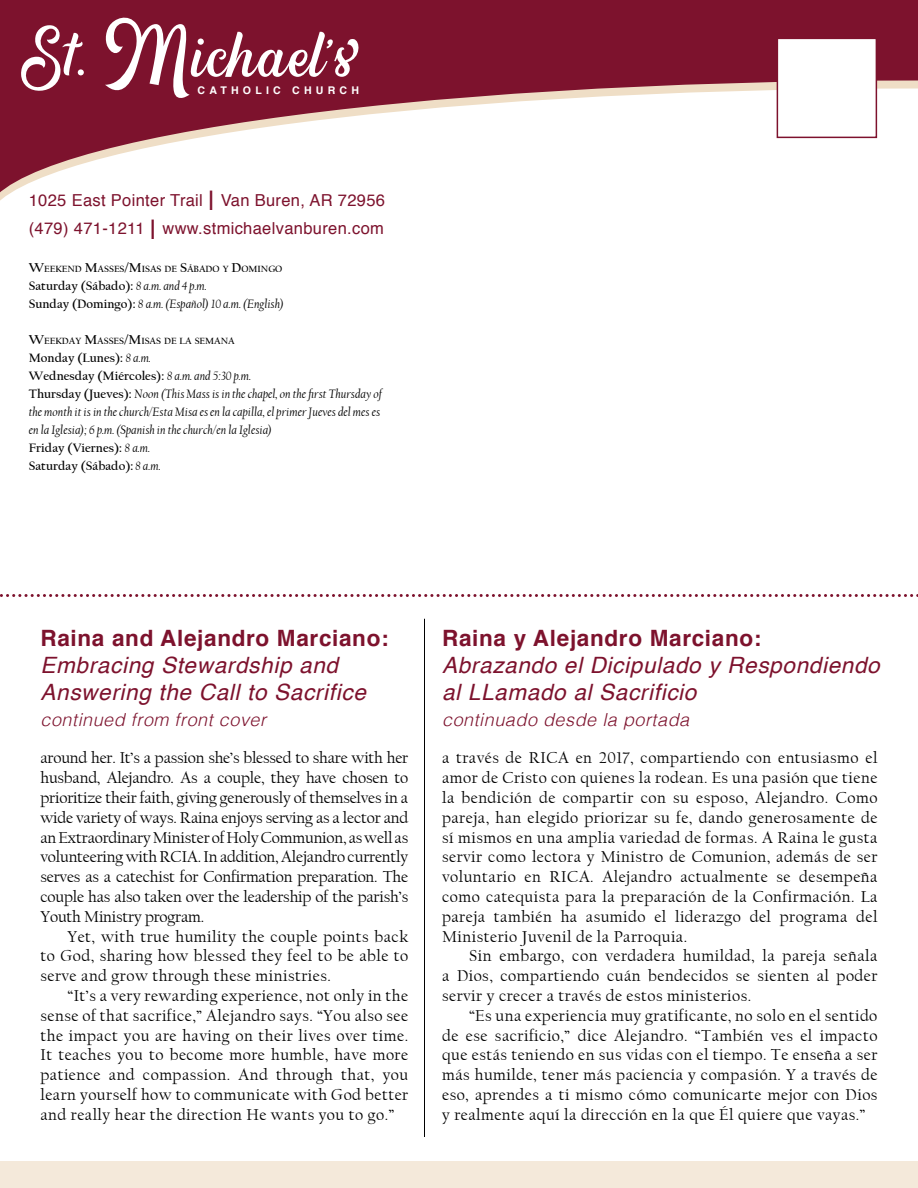
<style>
.page{position:relative;width:918px;height:1188px;background:#fff}
.page>*{position:absolute;margin:0;border:0;box-sizing:border-box;transform-origin:0 0}
.t1{font:75.75px "Hipsterious";color:#fff}
.t2{font:italic 22.5px/27px "Helvetica";letter-spacing:.03em;color:#7d122d}
.t3{font:700 22.5px "Helvetica";letter-spacing:.03em;color:#7d122d}
.t4{font:italic 300 18px "Helvetica";letter-spacing:.03em;color:#7d122d}
.t5{font:16.5px/19.8px "Californian FB";letter-spacing:.03em;color:#000;text-align:justify}
.t6{font:16.5px/28.5px "Helvetica";letter-spacing:.02em;color:#7d122d}
.t7{font:italic 12.75px/18px "Californian FB";color:#000}
.t8{font:700 10.5px "Helvetica";letter-spacing:.4em;color:#fff}
.t9{font:700 9.45px "Californian FB";color:#000}
.s1{font-size:71.55px}
.s2{font-size:91.8px}
.s3{font-size:27px}
.s4{font-size:13.5px}
.s5{font-weight:700;font-style:normal}
</style>
<div class="page">
<div style="left:0;top:0;width:918px;height:80px;background:#7d122d"></div>
<svg style="left:0;top:80px;width:918px;height:121px"></svg>
<div style="left:777px;top:38px;width:100px;height:100px;background:#fff;border:2px solid #7d122d"></div>
<svg style="left:0;top:594px;width:918px;height:3px"></svg>
<hr style="left:424px;top:619px;width:1px;height:518px;background:#000">
<div style="left:0;top:1161px;width:918px;height:27px;background:#f4e9da"></div>
<h1 class="t1" style="left:21px;top:8px;width:339px"><span class="s1">St.</span> <span class="s2">M</span>ichael’s</h1>
<p class="t8" style="left:197px;top:82px;width:163px">CATHOLIC CHURCH</p>
<p class="t6" style="left:29px;top:186px;width:358px">1025 East Pointer Trail <span class="s3">|</span> Van Buren, AR 72956 (479) 471-1211 <span class="s3">|</span> www.stmichaelvanburen.com</p>
<p class="t9" style="left:29px;top:264px;width:255px"><span class="s4">W</span>EEKEND <span class="s4">M</span>ASSES<span class="s4">/M</span>ISAS DE <span class="s4">S</span>ÁBADO Y <span class="s4">D</span>OMINGO</p>
<p class="t7" style="left:29px;top:277px;width:257px"><span class="s5">Saturday (Sábado):</span> 8 a.m. and 4 p.m.<br><span class="s5">Sunday (Domingo):</span> 8 a.m. (Español) 10 a.m. (English)</p>
<p class="t9" style="left:29px;top:336px;width:207px"><span class="s4">W</span>EEKDAY <span class="s4">M</span>ASSES<span class="s4">/M</span>ISAS DE LA SEMANA</p>
<p class="t7" style="left:29px;top:349px;width:355px"><span class="s5">Monday (Lunes):</span> 8 a.m.<br><span class="s5">Wednesday (Miércoles):</span> 8 a.m. and 5:30 p.m.<br><span class="s5">Thursday (Jueves):</span> Noon (This Mass is in the chapel, on the first Thursday of the month it is in the church/Esta Misa es en la capilla, el primer Jueves del mes es en la Iglesia); 6 p.m. (Spanish in the church/en la Iglesia)<br><span class="s5">Friday (Viernes):</span> 8 a.m.<br><span class="s5">Saturday (Sábado):</span> 8 a.m.</p>
<h2 class="t3" style="left:40px;top:620px;width:350px">Raina and Alejandro Marciano:</h2>
<h2 class="t2" style="left:40px;top:652px;width:327px">Embracing Stewardship and<br>Answering the Call to Sacrifice</h2>
<p class="t4" style="left:40px;top:704px;width:227px">continued from front cover</p>
<p class="t5" style="left:40px;top:748px;width:369px">around her. It’s a passion she’s blessed to share with her husband, Alejandro. As a couple, they have chosen to prioritize their faith, giving generously of themselves in a wide variety of ways. Raina enjoys serving as a lector and an Extraordinary Minister of Holy Communion, as well as volunteering with RCIA. In addition, Alejandro currently serves as a catechist for Confirmation preparation. The couple has also taken over the leadership of the parish’s Youth Ministry program.</p>
<p class="t5" style="left:40px;top:927px;width:369px;text-indent:27px">Yet, with true humility the couple points back to God, sharing how blessed they feel to be able to serve and grow through these ministries.</p>
<p class="t5" style="left:40px;top:986px;width:369px;text-indent:27px">“It’s a very rewarding experience, not only in the sense of that sacrifice,” Alejandro says. “You also see the impact you are having on their lives over time.<br>It teaches you to become more humble, have more patience and compassion. And through that, you learn yourself how to communicate with God better and really hear the direction He wants you to go.”</p>
<h2 class="t3" style="left:442px;top:620px;width:321px">Raina y Alejandro Marciano:</h2>
<h2 class="t2" style="left:442px;top:652px;width:439px">Abrazando el Dicipulado y Respondiendo al LLamado al Sacrificio</h2>
<p class="t4" style="left:442px;top:704px;width:249px">continuado desde la portada</p>
<p class="t5" style="left:442px;top:748px;width:437px">a través de RICA en 2017, compartiendo con entusiasmo el amor de Cristo con quienes la rodean. Es una pasión que tiene la bendición de compartir con su esposo, Alejandro. Como pareja, han elegido priorizar su fe, dando generosamente de sí mismos en una amplia variedad de formas. A Raina le gusta servir como lectora y Ministro de Comunion, además de ser voluntario en RICA. Alejandro actualmente se desempeña como catequista para la preparación de la Confirmación. La pareja también ha asumido el liderazgo del programa del Ministerio Juvenil de la Parroquia.</p>
<p class="t5" style="left:442px;top:946px;width:437px;text-indent:27px">Sin embargo, con verdadera humildad, la pareja señala a Dios, compartiendo cuán bendecidos se sienten al poder servir y crecer a través de estos ministerios.</p>
<p class="t5" style="left:442px;top:1006px;width:437px;text-indent:27px">“Es una experiencia muy gratificante, no solo en el sentido de ese sacrificio,” dice Alejandro. “También ves el impacto que estás teniendo en sus vidas con el tiempo. Te enseña a ser más humilde, tener más paciencia y compasión. Y a través de eso, aprendes a ti mismo cómo comunicarte mejor con Dios y realmente aquí la dirección en la que Él quiere que vayas.”</p>
</div>
